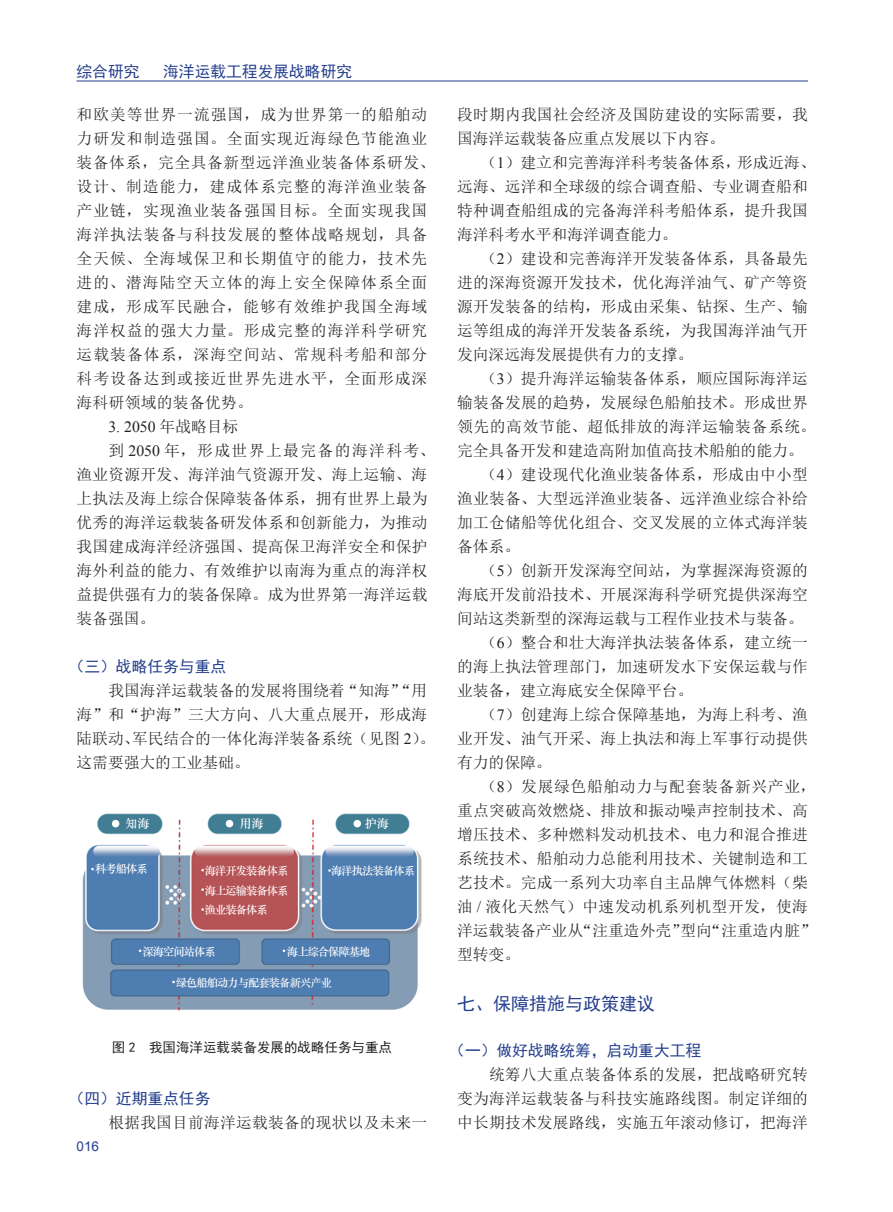
<style>
.page{position:relative;width:893px;height:1212px;background:#fff}
.page>*{position:absolute;margin:0;border:0;box-sizing:border-box;transform-origin:0 0}
.t1{font:18px "Sim Hei";color:#253f8e}
.t2{font:15.75px/24px "Sim Sun";letter-spacing:.015em;color:#231f20}
.t3{font:15.75px/24px "Sim Sun";letter-spacing:.065em;color:#231f20}
.t4{font:15.75px "Sim Hei";color:#253f8e}
.t5{font:15.75px "Sim Sun";letter-spacing:.04em;color:#231f20}
.t6{font:15.75px "Sim Sun";letter-spacing:.045em;color:#231f20}
.t7{font:15.75px "Times New Roman";color:#231f20}
.t8{font:13.5px "Sim Hei";color:#231f20}
.t9{font:13.5px "Arial";color:#253f8e}
.t10{font:12px "ST Zhongsong";color:#fff}
.t11{font:11.25px "ST Zhongsong";letter-spacing:-.08em;color:#fff}
.s1{font-family:"Sim Sun"}
.s2{font-family:"Times New Roman"}
</style>
<div class="page">
<hr style="left:77px;top:81px;width:731px;height:1px;background:#253f8e">
<img style="left:82px;top:813px;width:340px;height:199px">
<div style="left:351px;top:817px;width:42px;height:14px;background:#417d93"></div>
<div style="left:222px;top:817px;width:46px;height:13px;background:#417d93"></div>
<div style="left:109px;top:817px;width:42px;height:13px;background:#417d93"></div>
<div style="left:90px;top:863px;width:59px;height:16px;background:#4e7db1"></div>
<div style="left:199px;top:864px;width:92px;height:54px;background:#b65356"></div>
<div style="left:327px;top:864px;width:87px;height:16px;background:#4e7db1"></div>
<div style="left:278px;top:945px;width:94px;height:14px;background:#4e7db1"></div>
<div style="left:132px;top:945px;width:86px;height:14px;background:#4e7db1"></div>
<div style="left:167px;top:976px;width:168px;height:14px;background:#4e7db1"></div>
<div style="left:112px;top:820px;width:7px;height:7px;background:#fff;border-radius:50%"></div>
<div style="left:226px;top:820px;width:7px;height:7px;background:#fff;border-radius:50%"></div>
<div style="left:353px;top:820px;width:8px;height:7px;background:#fff;border-radius:50%"></div>
<p class="t4" style="left:77px;top:64px;width:65px">综合研究</p>
<p class="t4" style="left:163px;top:64px;width:190px">海洋运载工程发展战略研究</p>
<p class="t3" style="left:77px;top:102px;width:360px">和欧美等世界一流强国，成为世界第一的船舶动力研发和制造强国。全面实现近海绿色节能渔业装备体系，完全具备新型远洋渔业装备体系研发、设计、制造能力，建成体系完整的海洋渔业装备产业链，实现渔业装备强国目标。全面实现我国海洋执法装备与科技发展的整体战略规划，具备全天候、全海域保卫和长期值守的能力，技术先进的、潜海陆空天立体的海上安全保障体系全面建成，形成军民融合，能够有效维护我国全海域海洋权益的强大力量。形成完整的海洋科学研究运载装备体系，深海空间站、常规科考船和部分科考设备达到或接近世界先进水平，全面形成深海科研领域的装备优势。</p>
<p class="t7" style="left:108px;top:416px;width:131px">3. 2050 <span class="s1">年战略目标</span></p>
<p class="t2" style="left:77px;top:438px;width:360px;text-indent:32px">到 <span class="s2">2050</span> 年，形成世界上最完备的海洋科考、渔业资源开发、海洋油气资源开发、海上运输、海上执法及海上综合保障装备体系，拥有世界上最为优秀的海洋运载装备研发体系和创新能力，为推动我国建成海洋经济强国、提高保卫海洋安全和保护海外利益的能力、有效维护以南海为重点的海洋权益提供强有力的装备保障。成为世界第一海洋运载装备强国。</p>
<p class="t4" style="left:69px;top:658px;width:159px">（三）战略任务与重点</p>
<p class="t2" style="left:77px;top:678px;width:360px;text-indent:32px">我国海洋运载装备的发展将围绕着“知海”“用海”和“护海”三大方向、八大重点展开，形成海陆联动、军民结合的一体化海洋装备系统（见图 <span class="s2">2</span>）。这需要强大的工业基础。</p>
<p class="t10" style="left:126px;top:815px;width:25px">知海</p>
<p class="t10" style="left:239px;top:815px;width:25px">用海</p>
<p class="t10" style="left:365px;top:815px;width:25px">护海</p>
<p class="t11" style="left:205px;top:863px;width:85px">海洋开发装备体系</p>
<p class="t11" style="left:331px;top:863px;width:85px">海洋执法装备体系</p>
<p class="t11" style="left:205px;top:902px;width:64px">渔业装备体系</p>
<p class="t11" style="left:95px;top:861px;width:54px">科考船体系</p>
<p class="t11" style="left:205px;top:883px;width:85px">海上运输装备体系</p>
<p class="t11" style="left:142px;top:943px;width:75px">深海空间站体系</p>
<p class="t11" style="left:287px;top:943px;width:85px">海上综合保障基地</p>
<p class="t11" style="left:176px;top:974px;width:158px">绿色船舶动力与配套装备新兴产业</p>
<p class="t8" style="left:112px;top:1040px;width:282px">图 2 我国海洋运载装备发展的战略任务与重点</p>
<p class="t4" style="left:69px;top:1090px;width:143px">（四）近期重点任务</p>
<p class="t2" style="left:108px;top:1110px;width:320px">根据我国目前海洋运载装备的现状以及未来一</p>
<p class="t9" style="left:77px;top:1138px;width:24px">016</p>
<p class="t2" style="left:457px;top:102px;width:352px">段时期内我国社会经济及国防建设的实际需要，我国海洋运载装备应重点发展以下内容。</p>
<p class="t2" style="left:457px;top:150px;width:360px;text-indent:24px">（<span class="s2">1</span>）建立和完善海洋科考装备体系，形成近海、远海、远洋和全球级的综合调查船、专业调查船和特种调查船组成的完备海洋科考船体系，提升我国海洋科考水平和海洋调查能力。</p>
<p class="t2" style="left:457px;top:246px;width:352px;text-align:justify;text-indent:24px">（<span class="s2">2</span>）建设和完善海洋开发装备体系，具备最先进的深海资源开发技术，优化海洋油气、矿产等资源开发装备的结构，形成由采集、钻探、生产、输运等组成的海洋开发装备系统，为我国海洋油气开发向深远海发展提供有力的支撑。</p>
<p class="t2" style="left:481px;top:366px;width:328px">（<span class="s2">3</span>）提升海洋运输装备体系，顺应国际海洋运</p>
<p class="t2" style="left:457px;top:390px;width:352px">输装备发展的趋势，发展绿色船舶技术。形成世界</p>
<p class="t5" style="left:457px;top:418px;width:360px">领先的高效节能、超低排放的海洋运输装备系统。</p>
<p class="t2" style="left:457px;top:438px;width:348px">完全具备开发和建造高附加值高技术船舶的能力。</p>
<p class="t2" style="left:481px;top:462px;width:328px">（<span class="s2">4</span>）建设现代化渔业装备体系，形成由中小型</p>
<p class="t2" style="left:457px;top:486px;width:352px">渔业装备、大型远洋渔业装备、远洋渔业综合补给</p>
<p class="t2" style="left:457px;top:510px;width:352px">加工仓储船等优化组合、交叉发展的立体式海洋装</p>
<p class="t2" style="left:457px;top:534px;width:64px">备体系。</p>
<p class="t2" style="left:481px;top:558px;width:328px">（<span class="s2">5</span>）创新开发深海空间站，为掌握深海资源的</p>
<p class="t2" style="left:457px;top:582px;width:352px">海底开发前沿技术、开展深海科学研究提供深海空</p>
<p class="t2" style="left:457px;top:606px;width:348px">间站这类新型的深海运载与工程作业技术与装备。</p>
<p class="t2" style="left:481px;top:630px;width:328px">（<span class="s2">6</span>）整合和壮大海洋执法装备体系，建立统一</p>
<p class="t2" style="left:457px;top:654px;width:352px">的海上执法管理部门，加速研发水下安保运载与作</p>
<p class="t2" style="left:457px;top:678px;width:238px">业装备，建立海底安全保障平台。</p>
<p class="t2" style="left:481px;top:702px;width:328px">（<span class="s2">7</span>）创建海上综合保障基地，为海上科考、渔</p>
<p class="t2" style="left:457px;top:726px;width:352px">业开发、油气开采、海上执法和海上军事行动提供</p>
<p class="t2" style="left:457px;top:750px;width:96px">有力的保障。</p>
<p class="t6" style="left:481px;top:778px;width:336px">（<span class="s2">8</span>）发展绿色船舶动力与配套装备新兴产业，</p>
<p class="t2" style="left:457px;top:798px;width:352px">重点突破高效燃烧、排放和振动噪声控制技术、高</p>
<p class="t2" style="left:457px;top:822px;width:352px">增压技术、多种燃料发动机技术、电力和混合推进</p>
<p class="t2" style="left:457px;top:846px;width:352px">系统技术、船舶动力总能利用技术、关键制造和工</p>
<p class="t2" style="left:457px;top:870px;width:352px">艺技术。完成一系列大功率自主品牌气体燃料（柴</p>
<p class="t2" style="left:457px;top:894px;width:352px">油 <span class="s2">/</span> 液化天然气）中速发动机系列机型开发，使海</p>
<p class="t2" style="left:457px;top:918px;width:360px">洋运载装备产业从“注重造外壳”型向“注重造内脏”</p>
<p class="t2" style="left:457px;top:942px;width:64px">型转变。</p>
<p class="t1" style="left:457px;top:994px;width:199px">七、保障措施与政策建议</p>
<p class="t4" style="left:449px;top:1042px;width:253px">（一）做好战略统筹，启动重大工程</p>
<p class="t2" style="left:457px;top:1062px;width:352px;text-align:justify;text-indent:32px">统筹八大重点装备体系的发展，把战略研究转变为海洋运载装备与科技实施路线图。制定详细的中长期技术发展路线，实施五年滚动修订，把海洋</p>
</div>
